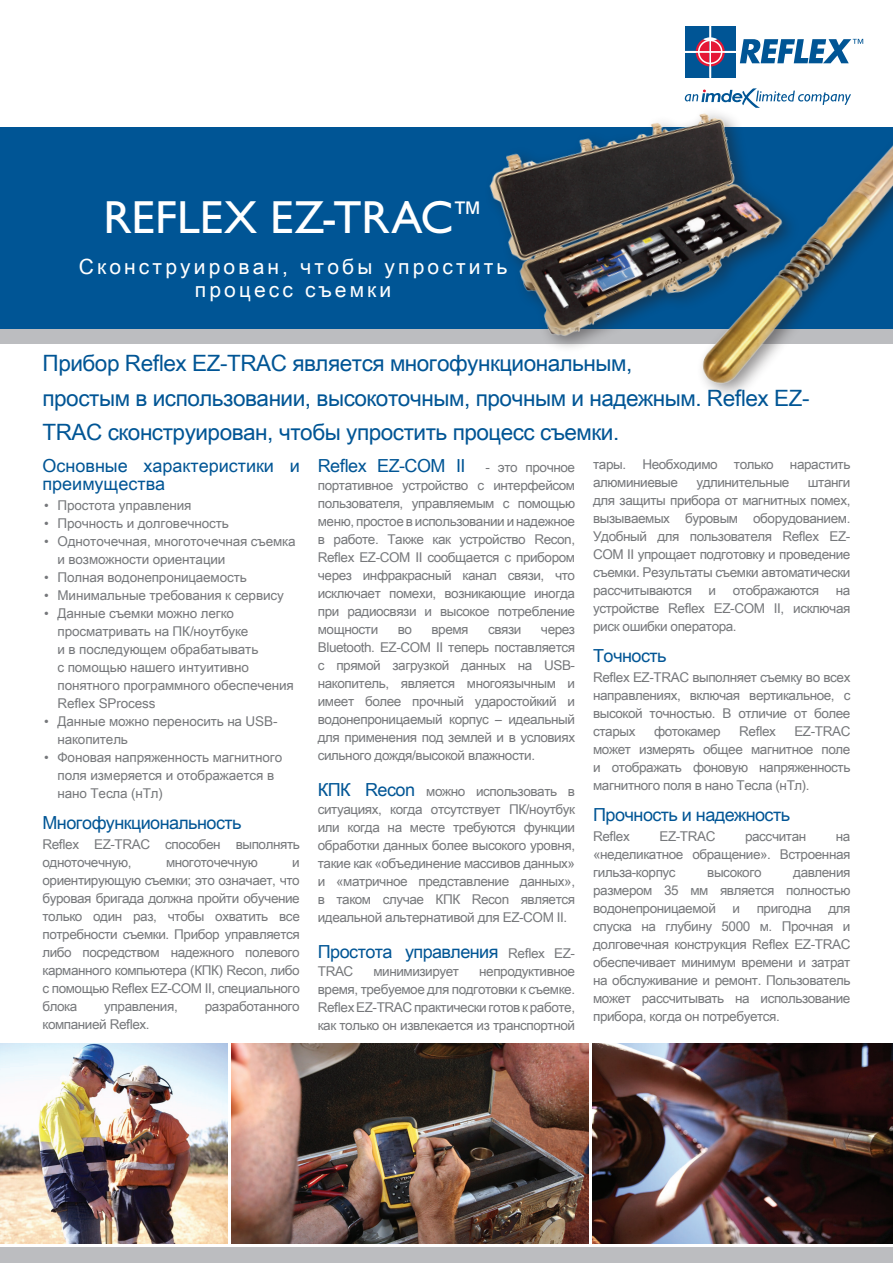
<style>
.page{position:relative;width:893px;height:1263px;background:#fff}
.page>*{position:absolute;margin:0;border:0;box-sizing:border-box;transform-origin:0 0}
.t1{font:46.65px "Gill Sans Std";color:#fff}
.t2{font:22.5px/34.5px "Arial Unicode MS";letter-spacing:-.02em;color:#005595}
.t3{font:21px/23px "Arial Unicode MS";letter-spacing:.15em;color:#fff;text-align:center}
.t4{font:18px "Arial Unicode MS";letter-spacing:-.03em;color:#005595}
.t5{font:18px/18px "Arial Unicode MS";color:#005595}
.t6{font:13.5px/18px "Arial Unicode MS";letter-spacing:-.03em;color:#76787b;text-align:justify}
.t7{font:13.5px/18px "Arial Unicode MS";letter-spacing:-.01em;color:#76787b}
.s1{font-size:13.5px;color:#76787b}
.s2{font-size:18px;color:#005595}
</style>
<div class="page">
<div style="left:0;top:329px;width:893px;height:15px;background:#bcbdc0"></div>
<div style="left:0;top:127px;width:893px;height:202px;background:#005595"></div>
<img style="left:593px;top:1043px;width:300px;height:200px">
<img style="left:232px;top:1043px;width:357px;height:200px">
<img style="left:0;top:1043px;width:227px;height:200px">
<div style="left:0;top:1248px;width:893px;height:15px;background:#bcbdc0"></div>
<svg style="left:685px;top:26px;width:178px;height:47px"></svg>
<svg style="left:831px;top:94px;width:20px;height:11px"></svg>
<img style="left:489px;top:73px;width:342px;height:275px">
<div style="left:696px;top:108px;width:197px;height:293px;background:#231f20;opacity:.5"></div>
<img style="left:602px;top:123px;width:291px;height:278px">
<h1 class="t1" style="left:103px;top:190px;width:381px">REFLEX EZ-TRAC<sup>™</sup></h1>
<h3 class="t3" style="left:79px;top:255px;width:430px">Сконструирован, чтобы упростить процесс съемки</h3>
<h2 class="t2" style="left:43px;top:346px;width:769px">Прибор Reflex EZ-TRAC является многофункциональным,<br>простым в использовании, высокоточным, прочным и надежным. Reflex EZ-<br>TRAC сконструирован, чтобы упростить процесс съемки.</h2>
<h3 class="t5" style="left:43px;top:456px;width:259px">Основные характеристики и преимущества</h3>
<p class="t7" style="left:44px;top:496px;width:149px">• Простота управления</p>
<p class="t7" style="left:44px;top:514px;width:186px">• Прочность и долговечность</p>
<p class="t7" style="left:58px;top:532px;width:239px;text-indent:-14px">• Одноточечная, многоточечная съемка и возможности ориентации</p>
<p class="t7" style="left:44px;top:568px;width:204px">• Полная водонепроницаемость</p>
<p class="t7" style="left:44px;top:586px;width:241px">• Минимальные требования к сервису</p>
<p class="t7" style="left:58px;top:604px;width:238px;text-indent:-14px">• Данные съемки можно легко просматривать на ПК/ноутбуке<br>и в последующем обрабатывать<br>с помощью нашего интуитивно понятного программного обеспечения<br>Reflex SProcess</p>
<p class="t7" style="left:58px;top:712px;width:221px;text-indent:-14px">• Данные можно переносить на USB&shy;накопитель</p>
<p class="t7" style="left:58px;top:748px;width:226px;text-indent:-14px">• Фоновая напряженность магнитного поля измеряется и отображается в нано Тесла (нТл)</p>
<h3 class="t4" style="left:43px;top:809px;width:201px">Многофункциональность</h3>
<p class="t6" style="left:43px;top:835px;width:259px">Reflex EZ-TRAC способен выполнять одноточечную,</p>
<p class="t6" style="left:166px;top:853px;width:93px">многоточечную</p>
<p class="t6" style="left:43px;top:853px;width:259px;text-indent:250px">и ориентирующую съемки; это означает, что буровая бригада должна пройти обучение только один раз, чтобы охватить все потребности съемки. Прибор управляется либо посредством надежного полевого карманного компьютера (КПК) Recon, либо с помощью Reflex EZ-COM II, специального блока</p>
<p class="t6" style="left:104px;top:997px;width:75px">управления,</p>
<p class="t6" style="left:205px;top:997px;width:96px">разработанного</p>
<p class="t6" style="left:43px;top:1015px;width:109px">компанией Reflex.</p>
<h3 class="t4" style="left:318px;top:453px;width:259px">Reflex EZ-COM II <span class="s1">- это прочное</span></h3>
<p class="t6" style="left:318px;top:476px;width:259px">портативное устройство с интерфейсом пользователя, управляемым с помощью меню, простое в использовании и надежное в работе. Также как устройство Recon, Reflex EZ-COM II сообщается с прибором через инфракрасный канал связи, что исключает помехи, возникающие иногда при радиосвязи и высокое потребление мощности</p>
<p class="t6" style="left:318px;top:620px;width:259px;text-indent:223px">через Bluetooth. EZ-COM II теперь поставляется с прямой загрузкой данных на USB&shy;накопитель, является многоязычным и имеет более прочный ударостойкий и водонепроницаемый корпус – идеальный для применения под землей и в условиях сильного дождя/высокой влажности.</p>
<p class="t6" style="left:318px;top:782px;width:259px"><span class="s2">КПК Recon</span> можно использовать в ситуациях, когда отсутствует ПК/ноутбук или когда на месте требуются функции обработки данных более высокого уровня, такие как «объединение массивов данных» и «матричное представление данных», в таком случае КПК Recon является идеальной альтернативой для EZ-COM II.</p>
<h3 class="t4" style="left:318px;top:939px;width:259px">Простота управления <span class="s1">Reflex EZ-</span></h3>
<p class="t6" style="left:318px;top:962px;width:37px">TRAC</p>
<p class="t6" style="left:373px;top:962px;width:87px">минимизирует</p>
<p class="t6" style="left:398px;top:620px;width:16px">во</p>
<p class="t6" style="left:431px;top:620px;width:39px">время</p>
<p class="t6" style="left:488px;top:620px;width:35px">связи</p>
<p class="t6" style="left:318px;top:962px;width:259px;text-indent:161px">непродуктивное время, требуемое для подготовки к съемке.<br>Reflex EZ-TRAC практически готов к работе, как только он извлекается из транспортной</p>
<p class="t6" style="left:593px;top:455px;width:259px">тары. Необходимо только нарастить алюминиевые</p>
<p class="t6" style="left:593px;top:473px;width:259px;text-indent:215px">штанги для защиты прибора от магнитных помех, вызываемых буровым оборудованием.<br>Удобный для пользователя Reflex EZ-COM II упрощает подготовку и проведение съемки. Результаты съемки автоматически рассчитываются и отображаются на устройстве Reflex EZ-COM II, исключая риск ошибки оператора.</p>
<h3 class="t4" style="left:593px;top:642px;width:75px">Точность</h3>
<p class="t6" style="left:593px;top:668px;width:259px">Reflex EZ-TRAC выполняет съемку во всех направлениях, включая вертикальное, с высокой точностью. В отличие от более старых</p>
<p class="t6" style="left:696px;top:473px;width:95px">удлинительные</p>
<p class="t6" style="left:593px;top:722px;width:259px;text-indent:201px">EZ-TRAC может измерять общее магнитное поле и отображать фоновую напряженность магнитного поля в нано Тесла (нТл).</p>
<h3 class="t4" style="left:593px;top:801px;width:199px">Прочность и надежность</h3>
<p class="t6" style="left:593px;top:826px;width:38px">Reflex</p>
<p class="t6" style="left:659px;top:826px;width:58px">EZ-TRAC</p>
<p class="t6" style="left:745px;top:826px;width:63px">рассчитан</p>
<p class="t6" style="left:654px;top:722px;width:68px">фотокамер</p>
<p class="t6" style="left:739px;top:722px;width:38px">Reflex</p>
<p class="t6" style="left:593px;top:826px;width:259px;text-indent:243px">на «неделикатное обращение». Встроенная гильза-корпус</p>
<p class="t6" style="left:593px;top:862px;width:259px;text-indent:200px">давления размером 35 мм является полностью водонепроницаемой и пригодна для спуска на глубину 5000 м. Прочная и долговечная конструкция Reflex EZ-TRAC обеспечивает минимум времени и затрат на обслуживание и ремонт. Пользователь может рассчитывать на использование прибора, когда он потребуется.</p>
<p class="t6" style="left:707px;top:862px;width:56px">высокого</p>
</div>
